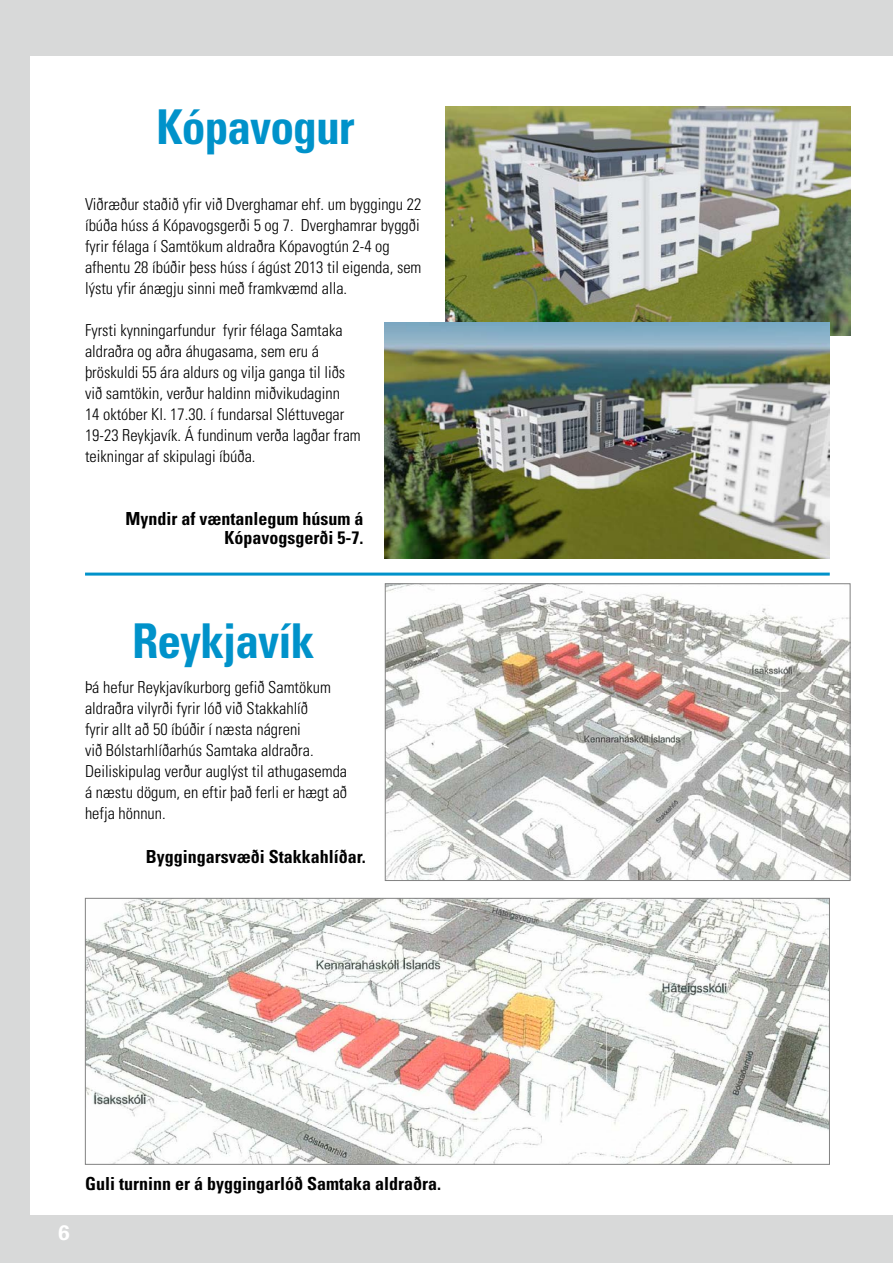
<style>
.page{position:relative;width:893px;height:1263px;background:#fff}
.page>*{position:absolute;margin:0;border:0;box-sizing:border-box;transform-origin:0 0}
.Fyrirsögn{font:700 condensed 48px "Univers";letter-spacing:-.02em;color:#0092ca}
.t1{font:700 21px "Univers";color:#fff}
.Millifyrirsögn{font:700 condensed 18px/19.5px "Univers";color:#000;text-align:right}
.Meginmál{font:300 condensed 16.5px/21px "Univers";color:#000}
</style>
<div class="page">
<div style="left:0;top:0;width:893px;height:55px;background:#d8d9d9"></div>
<div style="left:0;top:1215px;width:893px;height:48px;background:#d8d9d9"></div>
<div style="left:0;top:0;width:30px;height:1263px;background:#d8d9d9"></div>
<img style="left:87px;top:900px;width:741px;height:263px">
<div style="left:85px;top:898px;width:745px;height:267px;border:1px solid #818181"></div>
<img style="left:387px;top:585px;width:461px;height:294px">
<div style="left:385px;top:583px;width:465px;height:298px;border:1px solid #818181"></div>
<img style="left:445px;top:106px;width:405px;height:229px">
<img style="left:385px;top:322px;width:444px;height:237px">
<hr style="left:85px;top:573px;width:745px;height:3px;background:#0092ca">
<p class="Fyrirsögn" style="left:156px;top:98px;width:200px">Kópavogur</p>
<p class="Meginmál" style="left:85px;top:194px;width:338px">Viðræður staðið yfir við Dverghamar ehf. um byggingu 22 íbúða húss á Kópavogsgerði 5 og 7. Dverghamrar byggði fyrir félaga í Samtökum aldraðra Kópavogtún 2-4 og afhentu 28 íbúðir þess húss í ágúst 2013 til eigenda, sem lýstu yfir ánægju sinni með framkvæmd alla.</p>
<p class="Meginmál" style="left:85px;top:320px;width:277px">Fyrsti kynningarfundur fyrir félaga Samtaka aldraðra og aðra áhugasama, sem eru á þröskuldi 55 ára aldurs og vilja ganga til liðs við samtökin, verður haldinn miðvikudaginn<br>14 október Kl. 17.30. í fundarsal Sléttuvegar 19-23 Reykjavík. Á fundinum verða lagðar fram teikningar af skipulagi íbúða.</p>
<p class="Millifyrirsögn" style="left:125px;top:508px;width:239px">Myndir af væntanlegum húsum á<br>Kópavogsgerði 5-7.</p>
<p class="Fyrirsögn" style="left:132px;top:611px;width:184px">Reykjavík</p>
<p class="Meginmál" style="left:85px;top:677px;width:264px">Þá hefur Reykjavíkurborg gefið Samtökum aldraðra vilyrði fyrir lóð við Stakkahlíð<br>fyrir allt að 50 íbúðir í næsta nágreni<br>við Bólstarhlíðarhús Samtaka aldraðra.<br>Deiliskipulag verður auglýst til athugasemda á næstu dögum, en eftir það ferli er hægt að hefja hönnun.</p>
<p class="Millifyrirsögn" style="left:146px;top:847px;width:221px">Byggingarsvæði Stakkahlíðar.</p>
<p class="t1" style="left:58px;top:1220px;width:13px">6</p>
<p class="Millifyrirsögn" style="left:85px;top:1174px;width:357px">Guli turninn er á byggingarlóð Samtaka aldraðra.</p>
</div>
